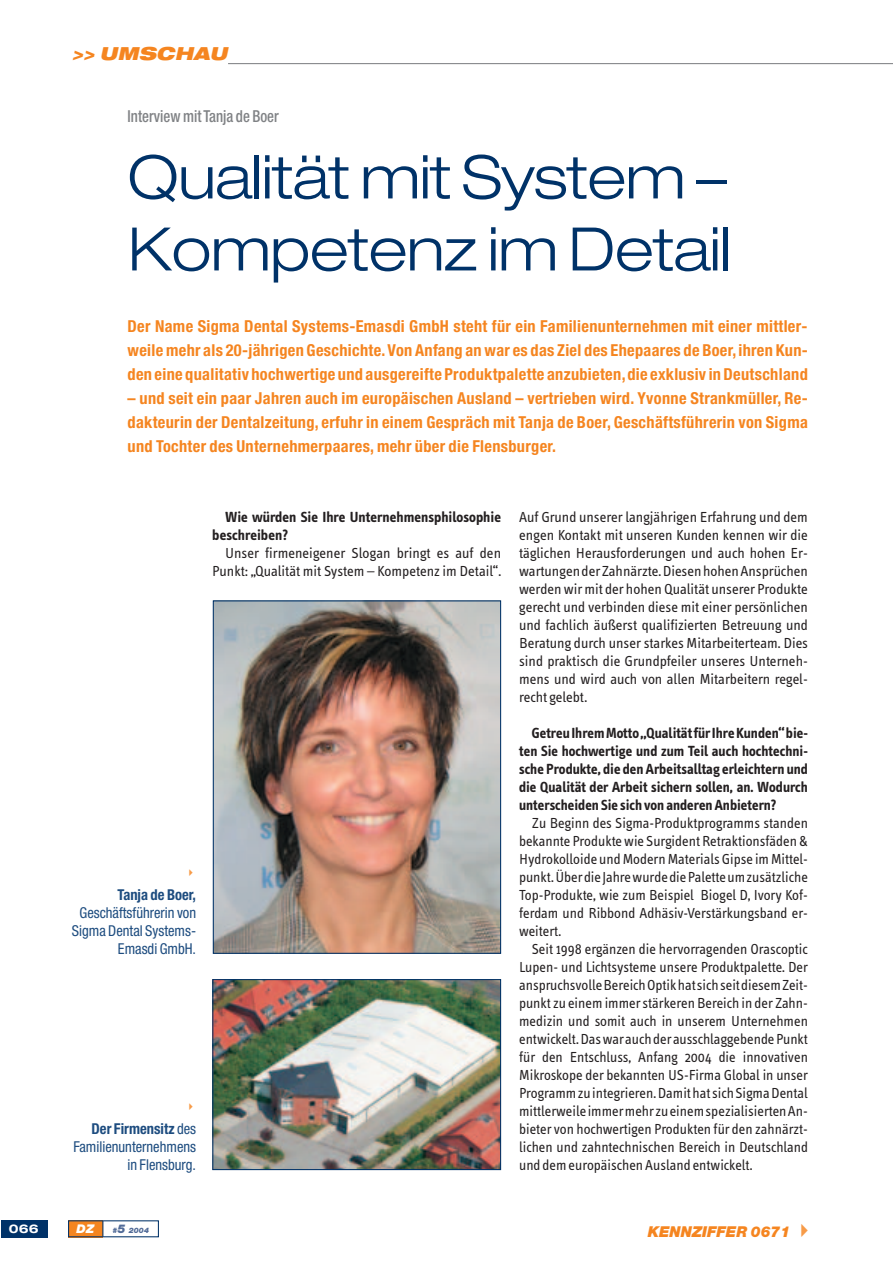
<style>
.page{position:relative;width:893px;height:1263px;background:#fff}
.page>*{position:absolute;margin:0;border:0;box-sizing:border-box;transform-origin:0 0}
.t1{font:300 expanded 60px/72px "Helvetica Neue";letter-spacing:-.01em;color:#003268}
.t2{font:italic 900 expanded 18px "Helvetica Neue";color:#f58520}
.t3{font:700 condensed 16.5px/24px "Helvetica Neue";letter-spacing:.02em;color:#f58520;text-align:justify}
.t4{font:500 condensed 16.5px "Helvetica Neue";color:#808285;scale:.9 1}
.t5{font:15px/18px "Info Text";color:#231f20;text-align:justify}
.t6{font:700 15px/18px "Info Text";color:#231f20}
.t7{font:condensed 15px/18px "Helvetica Neue";color:#1d4c7f;text-align:right}
.t8{font:italic 900 15px "Helvetica Neue";color:#f58520}
.t9{font:700 condensed 15px "Helvetica Neue";color:#1d4c7f}
.t10{font:700 expanded 12px "Helvetica Neue";color:#fff}
.t11{font:italic 900 12px "Helvetica Neue";color:#fff}
.t12{font:italic 900 7.5px "Helvetica Neue";color:#516b98}
.s1{font-weight:700}
.s2{font-size:12px}
</style>
<div class="page">
<hr style="left:228px;top:63px;width:665px;height:1px;background:#808285">
<div style="left:68px;top:1220px;width:35px;height:17px;background:#f58520"></div>
<div style="left:1px;top:1220px;width:47px;height:17px;background:#003268"></div>
<svg style="left:102px;top:1221px;width:1px;height:15px"></svg>
<img style="left:214px;top:981px;width:285px;height:187px">
<div style="left:212px;top:979px;width:289px;height:191px;border:1px solid #003268"></div>
<img style="left:215px;top:602px;width:284px;height:350px">
<div style="left:213px;top:600px;width:288px;height:354px;border:1px solid #003268"></div>
<p class="t2" style="left:72px;top:46px;width:160px">&gt;&gt; UMSCHAU</p>
<p class="t4" style="left:128px;top:110px;width:170px">Interview mit Tanja de Boer</p>
<h1 class="t1" style="left:128px;top:147px;width:605px">Qualität mit System –<br>Kompetenz im Detail</h1>
<p class="t3" style="left:128px;top:315px;width:682px">Der Name Sigma Dental Systems-Emasdi GmbH steht für ein Familienunternehmen mit einer mittler&shy;weile mehr als 20-jährigen Geschichte. Von Anfang an war es das Ziel des Ehepaares de Boer, ihren Kun&shy;den eine qualitativ hochwertige und ausgereifte Produktpalette anzubieten,die exklusiv in Deutschland</p>
<p class="t3" style="left:128px;top:387px;width:682px">– und seit ein paar Jahren auch im europäischen Ausland – vertrieben wird. Yvonne Strankmüller, Re&shy;dakteurin der Dentalzeitung, erfuhr in einem Gespräch mit Tanja de Boer, Geschäftsführerin von Sigma und Tochter des Unternehmerpaares, mehr über die Flensburger.</p>
<p class="t6" style="left:212px;top:509px;width:290px;text-indent:13px">Wie würden Sie Ihre Unternehmensphilosophie beschreiben?</p>
<p class="t5" style="left:212px;top:545px;width:290px;text-align:right">Unser firmeneigener Slogan bringt es auf den<br>Punkt: „Qualität mit System – Kompetenz im Detail“.</p>
<p class="t9" style="left:117px;top:889px;width:80px">Tanja de Boer,</p>
<p class="t7" style="left:72px;top:905px;width:126px">Geschäftsführerin von<br>Sigma Dental Systems-<br>Emasdi GmbH.</p>
<p class="t7" style="left:73px;top:1121px;width:124px"><span class="s1">Der Firmensitz</span> des<br>Familienunternehmens in Flensburg.</p>
<p class="t5" style="left:519px;top:509px;width:290px">Auf Grund unserer langjährigen Erfahrung und dem engen Kontakt mit unseren Kunden kennen wir die täglichen Herausforderungen und auch hohen Er&shy;wartungen der Zahnärzte. Diesen hohen Ansprüchen werden wir mit der hohen Qualität unserer Produkte gerecht und verbinden diese mit einer persönlichen und fachlich äußerst qualifizierten Betreuung und Beratung durch unser starkes Mitarbeiterteam. Dies sind praktisch die Grundpfeiler unseres Unterneh&shy;mens und wird auch von allen Mitarbeitern regel&shy;recht gelebt.</p>
<p class="t6" style="left:519px;top:725px;width:290px;text-align:justify;text-indent:13px">Getreu Ihrem Motto „Qualität für Ihre Kunden“ bie&shy;ten Sie hochwertige und zum Teil auch hochtechni&shy;sche Produkte, die den Arbeitsalltag erleichtern und die Qualität der Arbeit sichern sollen, an. Wodurch unterscheiden Sie sich von anderen Anbietern?</p>
<p class="t5" style="left:519px;top:815px;width:290px;text-indent:13px">Zu Beginn des Sigma-Produktprogramms standen bekannte Produkte wie Surgident Retraktionsfäden &amp; Hydrokolloide und Modern Materials Gipse im Mittel&shy;punkt. Über die Jahre wurde die Palette um zusätzliche Top-Produkte, wie zum Beispiel Biogel D, Ivory Kof&shy;ferdam und Ribbond Adhäsiv-Verstärkungsband er&shy;weitert.</p>
<p class="t5" style="left:519px;top:941px;width:290px;text-indent:13px">Seit 1998 ergänzen die hervorragenden Orascoptic Lupen- und Lichtsysteme unsere Produktpalette. Der anspruchsvolle Bereich Optik hat sich seit diesem Zeit&shy;punkt zu einem immer stärkeren Bereich in der Zahn&shy;medizin und somit auch in unserem Unternehmen entwickelt. Das war auch der ausschlaggebende Punkt für den Entschluss, Anfang 2004 die innovativen Mikroskope der bekannten US-Firma Global in unser Programm zu integrieren. Damit hat sich Sigma Dental mittlerweile immer mehr zu einem spezialisierten An&shy;bieter von hochwertigen Produkten für den zahnärzt&shy;lichen und zahntechnischen Bereich in Deutschland und dem europäischen Ausland entwickelt.</p>
<p class="t10" style="left:9px;top:1224px;width:31px">066</p>
<p class="t11" style="left:77px;top:1224px;width:19px">DZ</p>
<p class="t12" style="left:112px;top:1227px;width:38px">#<span class="s2">5</span> 2004</p>
<p class="t8" style="left:648px;top:1226px;width:144px">KENNZIFFER 0671</p>
</div>
